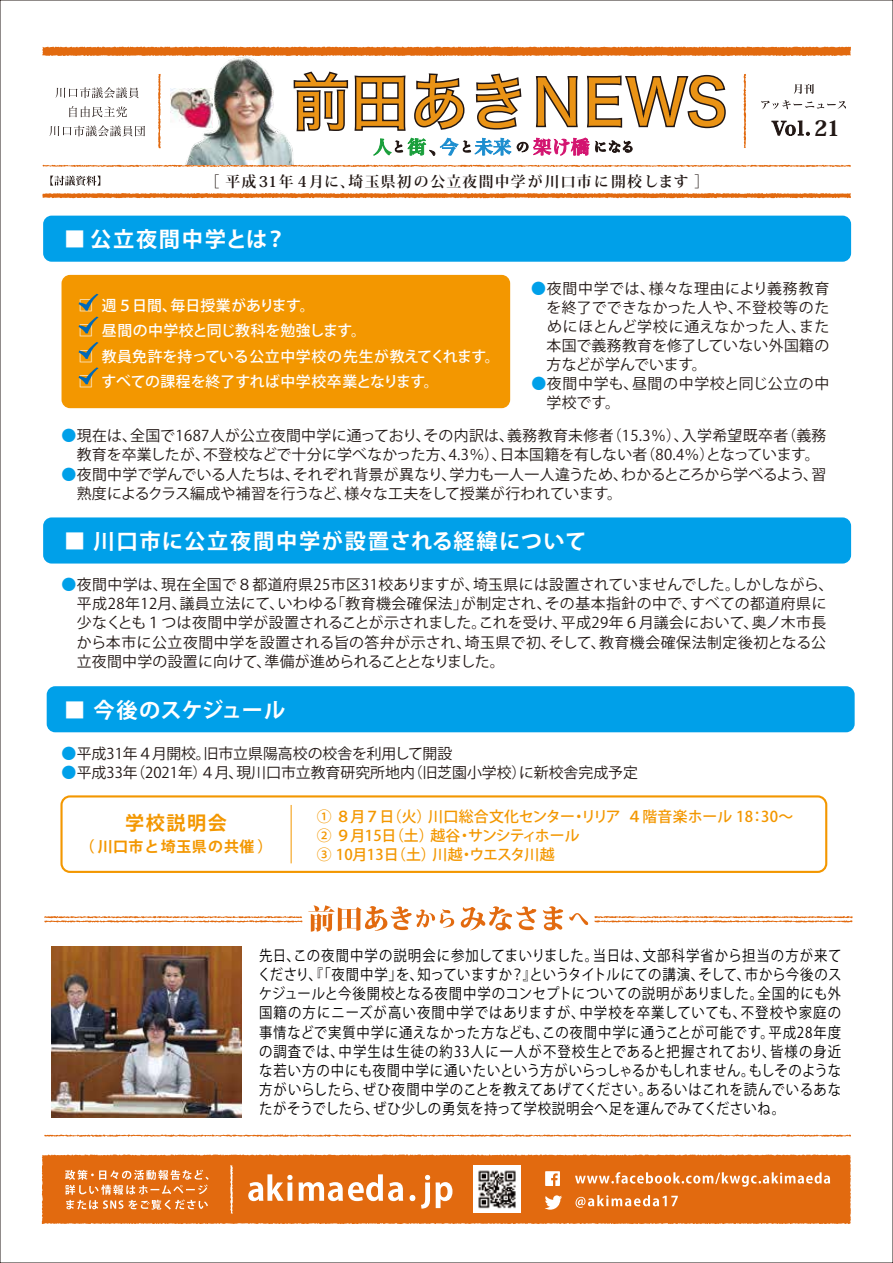
<style>
.page{position:relative;width:893px;height:1263px;background:#fff}
.page>*{position:absolute;margin:0;border:0;box-sizing:border-box;transform-origin:0 0}
.t1{font:700 21.3px "Koz Go Pr 6 N";letter-spacing:.065em;color:#fff}
.t2{font:700 21.3px "Koz Go Pr 6 N";letter-spacing:-.005em;color:#fff}
.t3{font:800 21.3px "Koz Min Pr 6 N";color:#221815}
.t4{font:700 19.2px "Koz Go Pr 6 N";letter-spacing:.08em;color:#f39700}
.t5{font:14.85px/19.2px "Koz Go Pr 6 N";letter-spacing:.015em;color:#221815}
.t6{font:14.85px/19.2px "Koz Go Pr 6 N";letter-spacing:.04em;color:#040000;text-align:justify;scale:.9 1}
.t7{font:500 14.85px/19.2px "Koz Go Pr 6 N";letter-spacing:-.01em;color:#f39700}
.t8{font:500 14.85px "Koz Go Pr 6 N";color:#fff}
.t9{font:700 14.85px "Koz Min Pr 6 N";letter-spacing:.08em;color:#221815}
.t10{font:500 14.85px "Koz Go Pr 6 N";letter-spacing:.02em;color:#fff}
.t11{font:14.85px/19.2px "Koz Go Pr 6 N";letter-spacing:.045em;color:#221815}
.t12{font:700 14.85px "Koz Go Pr 6 N";letter-spacing:.04em;color:#f39700}
.s1{color:#00a0e9}
</style>
<div class="page">
<div style="left:43px;top:216px;width:808px;height:46px;background:#00a0e9;border-radius:9px"></div>
<div style="left:42px;top:1154px;width:809px;height:70px;background:#e26a0f"></div>
<svg style="left:65px;top:1170px;width:144px;height:40px;background:#e88b44"></svg>
<svg style="left:230px;top:1165px;width:3px;height:49px"></svg>
<img style="left:473px;top:1166px;width:47px;height:47px">
<div style="left:545px;top:1171px;width:15px;height:15px;background:#fff"></div>
<svg style="left:551px;top:1173px;width:7px;height:13px"></svg>
<svg style="left:545px;top:1195px;width:17px;height:15px"></svg>
<svg style="left:575px;top:1195px;width:103px;height:13px"></svg>
<svg style="left:575px;top:1172px;width:255px;height:15px;background:#e9904d"></svg>
<img style="left:51px;top:946px;width:191px;height:171px">
<svg style="left:44px;top:1134px;width:807px;height:3px"></svg>
<svg style="left:248px;top:1174px;width:45px;height:27px"></svg>
<svg style="left:299px;top:1174px;width:104px;height:27px"></svg>
<svg style="left:410px;top:1195px;width:5px;height:6px"></svg>
<svg style="left:421px;top:1175px;width:9px;height:33px"></svg>
<svg style="left:436px;top:1182px;width:16px;height:26px"></svg>
<img style="left:185px;top:156px;width:115px;height:9px">
<svg style="left:42px;top:165px;width:809px;height:2px;background:#eb9e63"></svg>
<svg style="left:42px;top:193px;width:809px;height:5px;background:#e68033"></svg>
<svg style="left:42px;top:46px;width:809px;height:110px"></svg>
<svg style="left:50px;top:176px;width:50px;height:10px"></svg>
<svg style="left:594px;top:916px;width:259px;height:6px"></svg>
<svg style="left:44px;top:905px;width:410px;height:27px"></svg>
<svg style="left:461px;top:906px;width:75px;height:24px"></svg>
<svg style="left:543px;top:906px;width:20px;height:24px"></svg>
<svg style="left:569px;top:913px;width:19px;height:12px"></svg>
<div style="left:43px;top:517px;width:808px;height:46px;background:#00a0e9;border-radius:9px"></div>
<div style="left:47px;top:686px;width:808px;height:46px;background:#00a0e9;border-radius:9px"></div>
<div style="left:62px;top:275px;width:448px;height:133px;background:#f39700;border-radius:9px"></div>
<div style="left:60px;top:795px;width:767px;height:78px;border:2px solid #f39700;border-radius:9px"></div>
<hr style="left:291px;top:805px;width:1px;height:58px;background:#f39700">
<svg style="left:79px;top:294px;width:20px;height:39px"></svg>
<svg style="left:79px;top:342px;width:20px;height:17px"></svg>
<svg style="left:79px;top:367px;width:20px;height:17px"></svg>
<p class="t9" style="left:204px;top:173px;width:506px">［ 平成31年４月に、埼玉県初の公立夜間中学が川口市に開校します ］</p>
<h1 class="t1" style="left:64px;top:227px;width:224px">■ 公立夜間中学とは？</h1>
<h1 class="t3" style="left:814px;top:116px;width:28px">21</h1>
<p class="t5" style="left:531px;top:279px;width:300px;text-align:justify"><span class="s1">●</span>夜間中学では、様々な理由により義務教育　を終了でできなかった人や、不登校等のた　めにほとんど学校に通えなかった人、また　本国で義務教育を修了していない外国籍の　方などが学んでいます。</p>
<p class="t11" style="left:531px;top:374px;width:300px"><span class="s1">●</span>夜間中学も、昼間の中学校と同じ公立の中　学校です。</p>
<p class="t5" style="left:62px;top:427px;width:766px"><span class="s1">●</span>現在は、全国で1687人が公立夜間中学に通っており、その内訳は、義務教育未修者（15.3％）、入学希望既卒者（義務　教育を卒業したが、不登校などで十分に学べなかった方、4.3％）、日本国籍を有しない者（80.4％）となっています。</p>
<p class="t5" style="left:62px;top:465px;width:766px"><span class="s1">●</span>夜間中学で学んでいる人たちは、それぞれ背景が異なり、学力も一人一人違うため、わかるところから学べるよう、習　熟度によるクラス編成や補習を行うなど、様々な工夫をして授業が行われています。</p>
<p class="t8" style="left:79px;top:297px;width:238px">□ 週５日間、毎日授業があります。</p>
<p class="t8" style="left:79px;top:322px;width:289px">□ 昼間の中学校と同じ教科を勉強します。</p>
<p class="t10" style="left:79px;top:348px;width:423px">□ 教員免許を持っている公立中学校の先生が教えてくれます。</p>
<p class="t8" style="left:79px;top:373px;width:362px">□ すべての課程を終了すれば中学校卒業となります。</p>
<h1 class="t1" style="left:64px;top:529px;width:524px">■ 川口市に公立夜間中学が設置される経緯について</h1>
<p class="t5" style="left:62px;top:575px;width:773px"><span class="s1">●</span>夜間中学は、現在全国で８都道府県25市区31校ありますが、埼玉県には設置されていませんでした。しかしながら、　平成28年12月、議員立法にて、いわゆる「教育機会確保法」が制定され、その基本指針の中で、すべての都道府県に　少なくとも１つは夜間中学が設置されることが示されました。これを受け、平成29年６月議会において、奥ノ木市長　から本市に公立夜間中学を設置される旨の答弁が示され、埼玉県で初、そして、教育機会確保法制定後初となる公　立夜間中学の設置に向けて、準備が進められることとなりました。</p>
<h1 class="t2" style="left:64px;top:698px;width:223px">■ 今後のスケジュール</h1>
<p class="t5" style="left:62px;top:744px;width:392px"><span class="s1">●</span>平成31年４月開校。旧市立県陽高校の校舎を利用して開設</p>
<p class="t5" style="left:62px;top:763px;width:578px"><span class="s1">●</span>平成33年（2021年）４月、現川口市立教育研究所地内（旧芝園小学校）に新校舎完成予定</p>
<p class="t4" style="left:125px;top:812px;width:103px">学校説明会</p>
<p class="t12" style="left:80px;top:838px;width:194px">（ 川口市と埼玉県の共催 ）</p>
<p class="t7" style="left:317px;top:807px;width:478px">① ８月７日（火）川口総合文化センター・リリア ４階音楽ホール 18：30～<br>② ９月15日（土）越谷・サンシティホール<br>③ 10月13日（土）川越・ウエスタ川越</p>
<p class="t6" style="left:258px;top:946px;width:650px">先日、この夜間中学の説明会に参加してまいりました。当日は、文部科学省から担当の方が来てくださり、『「夜間中学」を、知っていますか？』というタイトルにての講演、そして、市から今後のスケジュールと今後開校となる夜間中学のコンセプトについての説明がありました。全国的にも外国籍の方にニーズが高い夜間中学ではありますが、中学校を卒業していても、不登校や家庭の事情などで実質中学に通えなかった方なども、この夜間中学に通うことが可能です。平成28年度の調査では、中学生は生徒の約33人に一人が不登校生とであると把握されており、皆様の身近な若い方の中にも夜間中学に通いたいという方がいらっしゃるかもしれません。もしそのような方がいらしたら、ぜひ夜間中学のことを教えてあげてください。あるいはこれを読んでいるあなたがそうでしたら、ぜひ少しの勇気を持って学校説明会へ足を運んでみてくださいね。</p>
</div>
